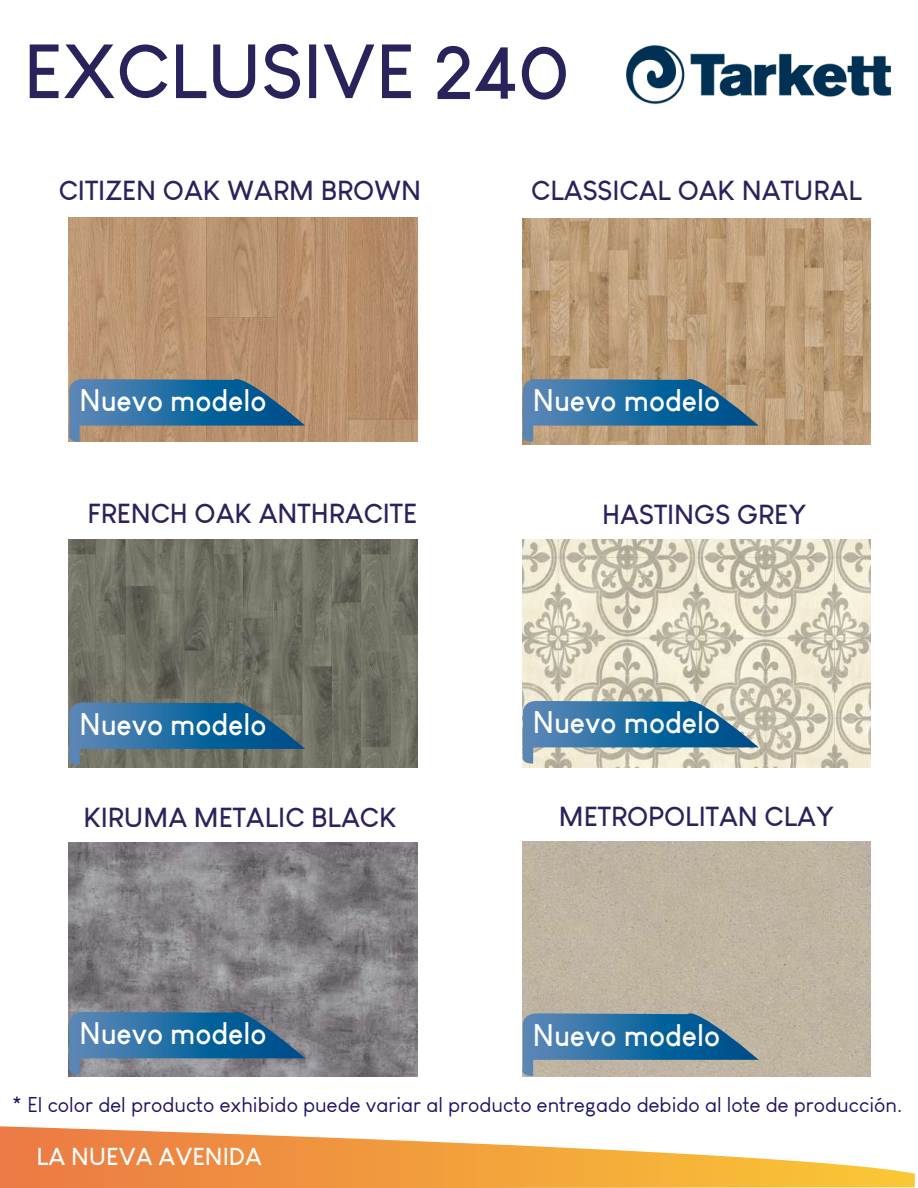
<style>
.page{position:relative;width:918px;height:1188px;background:#fff}
.page>*{position:absolute;margin:0;border:0;box-sizing:border-box;transform-origin:0 0}
.t1{font:700 75px "Louis George Cafe";color:#29235c}
.t2{font:700 30.6px "Louis George Cafe";color:#fff;scale:.94 1}
.t3{font:700 27px "Louis George Cafe";color:#29235c}
.t4{font:700 24px "Louis George Cafe";color:#fff}
.t5{font:21px "Louis George Cafe";color:#1b1464}
</style>
<div class="page">
<svg style="left:0;top:1126px;width:915px;height:62px"></svg>
<img style="left:626px;top:44px;width:265px;height:61px">
<img style="left:69px;top:218px;width:348px;height:223px">
<img style="left:522px;top:219px;width:349px;height:225px">
<img style="left:69px;top:539px;width:348px;height:229px">
<img style="left:522px;top:539px;width:349px;height:229px">
<img style="left:69px;top:843px;width:348px;height:233px">
<img style="left:522px;top:841px;width:349px;height:235px">
<svg style="left:68px;top:1005px;width:237px;height:70px;background:#4e7799"></svg>
<svg style="left:522px;top:1006px;width:237px;height:70px;background:#648aa2"></svg>
<svg style="left:522px;top:701px;width:237px;height:63px;background:#6391ac"></svg>
<svg style="left:68px;top:695px;width:237px;height:70px;background:#456f89"></svg>
<svg style="left:68px;top:372px;width:237px;height:70px;background:#627c8d"></svg>
<svg style="left:522px;top:372px;width:237px;height:70px;background:#638191"></svg>
<h1 class="t1" style="left:23px;top:24px;width:548px">EXCLUSIVE 240</h1>
<p class="t3" style="left:59px;top:173px;width:364px">CITIZEN OAK WARM BROWN</p>
<p class="t3" style="left:531px;top:173px;width:332px">CLASSICAL OAK NATURAL</p>
<p class="t2" style="left:80px;top:381px;width:201px">Nuevo modelo</p>
<p class="t2" style="left:533px;top:381px;width:201px">Nuevo modelo</p>
<p class="t3" style="left:87px;top:496px;width:331px">FRENCH OAK ANTHRACITE</p>
<p class="t3" style="left:602px;top:497px;width:206px">HASTINGS GREY</p>
<p class="t2" style="left:80px;top:704px;width:201px">Nuevo modelo</p>
<p class="t2" style="left:533px;top:703px;width:201px">Nuevo modelo</p>
<p class="t3" style="left:83px;top:800px;width:315px">KIRUMA METALIC BLACK</p>
<p class="t3" style="left:559px;top:800px;width:277px">METROPOLITAN CLAY</p>
<p class="t2" style="left:80px;top:1014px;width:201px">Nuevo modelo</p>
<p class="t2" style="left:533px;top:1015px;width:201px">Nuevo modelo</p>
<p class="t5" style="left:12px;top:1092px;width:892px">* El color del producto exhibido puede variar al producto entregado debido al lote de producción.</p>
<p class="t4" style="left:36px;top:1141px;width:227px">LA NUEVA AVENIDA</p>
</div>
